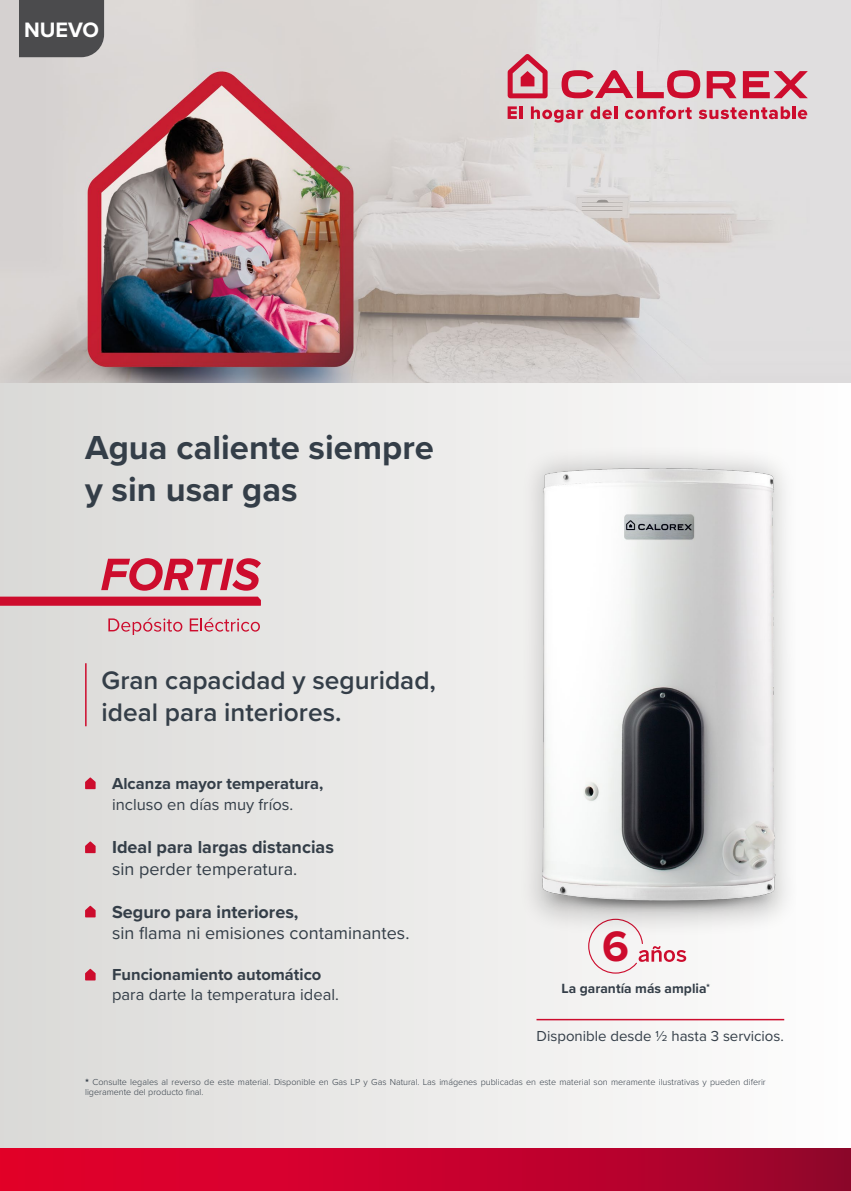
<style>
.page{position:relative;width:851px;height:1191px;background:#fff}
.page>*{position:absolute;margin:0;border:0;box-sizing:border-box;transform-origin:0 0}
.t1{font:700 44.1px "Proxima Nova";color:#cd0c2d}
.t2{font:700 34.5px/41.4px "Proxima Nova";color:#343e48}
.t3{font:600 26.25px/31.5px "Proxima Nova";color:#343e48}
.t4{font:700 21.6px "Proxima Nova";color:#fff}
.t5{font:18px "Proxima Nova";color:#343e48}
.t6{font:700 18px "Proxima Nova";color:#343e48}
.t7{font:700 16.5px "Proxima Nova";color:#343e48}
.t8{font:16.5px "Proxima Nova";color:#343e48}
.t9{font:15px "Proxima Nova";color:#343e48}
.t10{font:700 13.8px "Proxima Nova";color:#343e48}
.t11{font:300 9px/10.5px "Proxima Nova";color:#343e48}
.t12{font:300 5.25px "Proxima Nova";color:#343e48}
</style>
<div class="page">
<div style="left:0;top:383px;width:850px;height:808px;background:linear-gradient(to right,#dad9d7,#fefefd)"></div>
<img style="left:0;top:0;width:850px;height:383px">
<svg style="left:507px;top:106px;width:15px;height:13px"></svg>
<svg style="left:531px;top:106px;width:52px;height:17px"></svg>
<svg style="left:590px;top:106px;width:27px;height:13px"></svg>
<svg style="left:625px;top:106px;width:66px;height:13px"></svg>
<svg style="left:698px;top:106px;width:109px;height:13px"></svg>
<svg style="left:507px;top:54px;width:40px;height:44px;background:#d67d8b"></svg>
<svg style="left:706px;top:71px;width:30px;height:27px"></svg>
<svg style="left:561px;top:70px;width:139px;height:28px;background:#d88593"></svg>
<svg style="left:742px;top:71px;width:65px;height:27px;background:#d67283"></svg>
<svg style="left:0;top:1148px;width:850px;height:43px;background:#c4012c"></svg>
<hr style="left:85px;top:663px;width:2px;height:63px;background:#cd0c2d">
<svg style="left:85px;top:777px;width:11px;height:12px"></svg>
<svg style="left:85px;top:841px;width:11px;height:12px"></svg>
<svg style="left:85px;top:905px;width:11px;height:12px"></svg>
<svg style="left:85px;top:968px;width:11px;height:12px"></svg>
<hr style="left:536px;top:1019px;width:248px;height:1px;background:#cd0c2d">
<svg style="left:588px;top:938px;width:98px;height:35px"></svg>
<img style="left:481px;top:437px;width:349px;height:494px">
<div style="left:19px;top:0;width:85px;height:57px;background:#4b4b4d"></div>
<svg style="left:108px;top:618px;width:74px;height:17px"></svg>
<svg style="left:190px;top:618px;width:70px;height:13px"></svg>
<svg style="left:101px;top:558px;width:160px;height:32px;background:#d77b8a"></svg>
<svg style="left:0;top:596px;width:261px;height:10px;background:#ce1e3c"></svg>
<h3 class="t4" style="left:24px;top:14px;width:76px">NUEVO</h3>
<h2 class="t2" style="left:85px;top:426px;width:350px">Agua caliente siempre y sin usar gas</h2>
<h3 class="t3" style="left:102px;top:664px;width:336px">Gran capacidad y seguridad, ideal para interiores.</h3>
<h3 class="t7" style="left:90px;top:771px;width:235px">• Alcanza mayor temperatura,</h3>
<h3 class="t8" style="left:112px;top:792px;width:183px">incluso en días muy fríos.</h3>
<h3 class="t6" style="left:90px;top:833px;width:246px">• Ideal para largas distancias</h3>
<h3 class="t5" style="left:112px;top:855px;width:187px">sin perder temperatura.</h3>
<h3 class="t6" style="left:90px;top:898px;width:210px">• Seguro para interiores,</h3>
<h3 class="t5" style="left:112px;top:919px;width:299px">sin flama ni emisiones contaminantes.</h3>
<h3 class="t7" style="left:90px;top:962px;width:233px">• Funcionamiento automático</h3>
<h3 class="t8" style="left:112px;top:982px;width:228px">para darte la temperatura ideal.</h3>
<h1 class="t1" style="left:602px;top:913px;width:28px">6</h1>
<h3 class="t10" style="left:561px;top:978px;width:146px">La garantía más amplia</h3>
<p class="t12" style="left:706px;top:981px;width:5px">★</p>
<h3 class="t9" style="left:536px;top:1025px;width:249px">Disponible desde ½ hasta 3 servicios.</h3>
<p class="t11" style="left:85px;top:1076px;width:682px"><sup>★</sup> Consulte legales al reverso de este material. Disponible en Gas LP y Gas Natural. Las imágenes publicadas en este material son meramente ilustrativas y pueden diferir ligeramente del producto final.</p>
</div>
